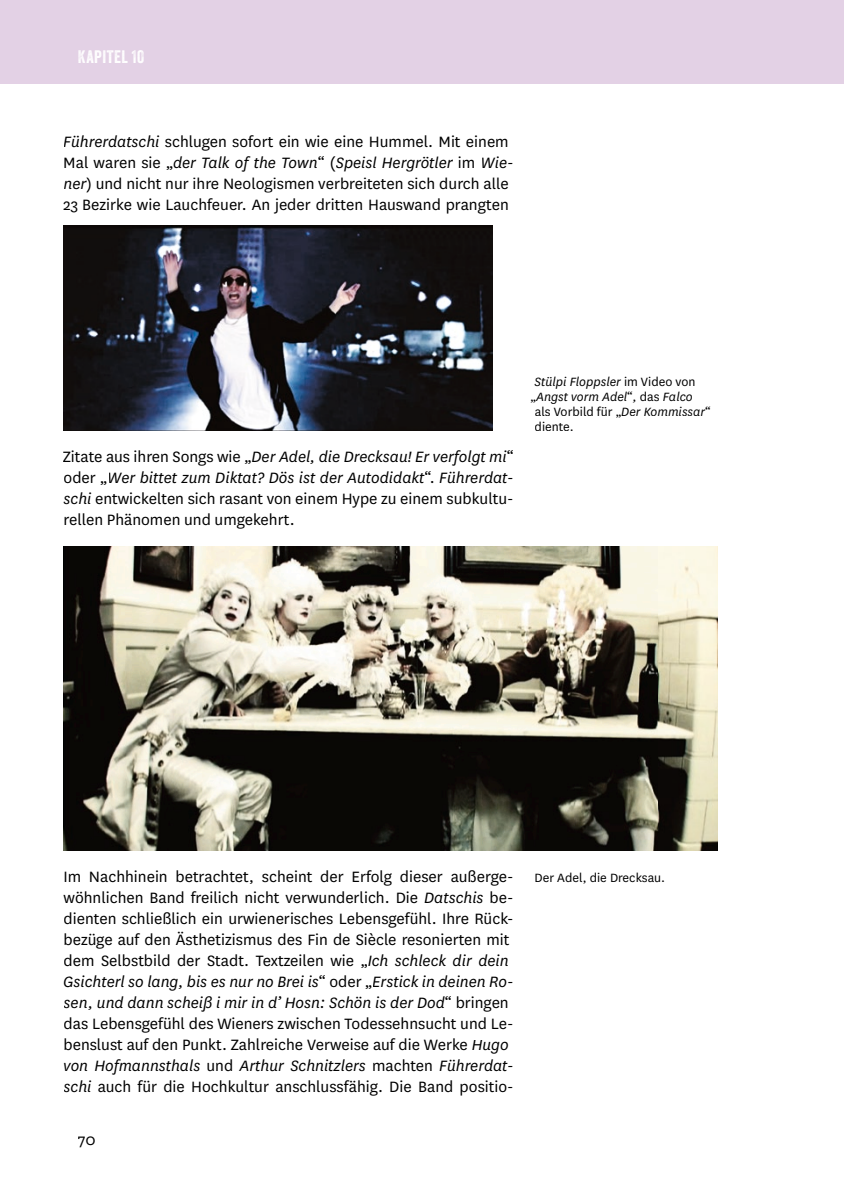
<style>
.page{position:relative;width:844px;height:1191px;background:#fff}
.page>*{position:absolute;margin:0;border:0;box-sizing:border-box;transform-origin:0 0}
.t1{font:17.5px/21px "National";color:#000}
.t2{font:17.5px "Veneer Two";letter-spacing:.03em;color:#fff}
.t3{font:italic 14px/14.9px "National";color:#000}
.t4{font:14px "National";color:#000}
.s1{font-style:italic}
.s2{font-style:normal}
</style>
<div class="page">
<div style="left:0;top:0;width:843px;height:84px;background:#e3d1e5"></div>
<img style="left:63px;top:225px;width:430px;height:205px">
<img style="left:63px;top:546px;width:654px;height:305px">
<p class="t2" style="left:78px;top:50px;width:68px">Kapitel 10</p>
<p class="t1" style="left:63px;top:130px;width:452px"><span class="s1">Führerdatschi</span> schlugen sofort ein wie eine Hummel. Mit einem Mal waren sie „<span class="s1">der Talk of the Town</span>“ (<span class="s1">Speisl Hergrötler</span> im <span class="s1">Wie&shy;ner</span>) und nicht nur ihre Neologismen verbreiteten sich durch alle 23 Bezirke wie Lauchfeuer. An jeder dritten Hauswand prangten</p>
<p class="t1" style="left:63px;top:445px;width:452px;text-align:justify">Zitate aus ihren Songs wie „<span class="s1">Der Adel, die Drecksau! Er verfolgt mi</span>“ oder „<span class="s1">Wer bittet zum Diktat? Dös ist der Autodidakt</span>“. <span class="s1">Führerdat&shy;schi</span> entwickelten sich rasant von einem Hype zu einem subkultu&shy;rellen Phänomen und umgekehrt.</p>
<p class="t3" style="left:530px;top:374px;width:182px">Stülpi Floppsler <span class="s2">im Video von „</span>Angst vorm Adel<span class="s2">“</span>, <span class="s2">das</span> Falco <span class="s2">als Vorbild für „</span>Der Kommissar<span class="s2">“ diente.</span></p>
<p class="t1" style="left:63px;top:865px;width:452px">Im Nachhinein betrachtet, scheint der Erfolg dieser außerge&shy;wöhnlichen Band freilich nicht verwunderlich. Die <span class="s1">Datschis</span> be&shy;dienten schließlich ein urwienerisches Lebensgefühl. Ihre Rück&shy;bezüge auf den Ästhetizismus des Fin de Siècle resonierten mit dem Selbstbild der Stadt. Textzeilen wie „<span class="s1">Ich schleck dir dein Gsichterl so lang, bis es nur no Brei is</span>“ oder „<span class="s1">Erstick in deinen Ro&shy;sen, und dann scheiß i mir in d’ Hosn: Schön is der Dod</span>“ bringen das Lebensgefühl des Wieners zwischen Todessehnsucht und Le&shy;benslust auf den Punkt. Zahlreiche Verweise auf die Werke <span class="s1">Hugo von Hofmannsthals</span> und <span class="s1">Arthur Schnitzlers</span> machten <span class="s1">Führerdat&shy;schi</span> auch für die Hochkultur anschlussfähig. Die Band positio-</p>
<p class="t1" style="left:78px;top:1128px;width:19px">70</p>
<p class="t4" style="left:534px;top:869px;width:132px">Der Adel, die Drecksau.</p>
</div>
